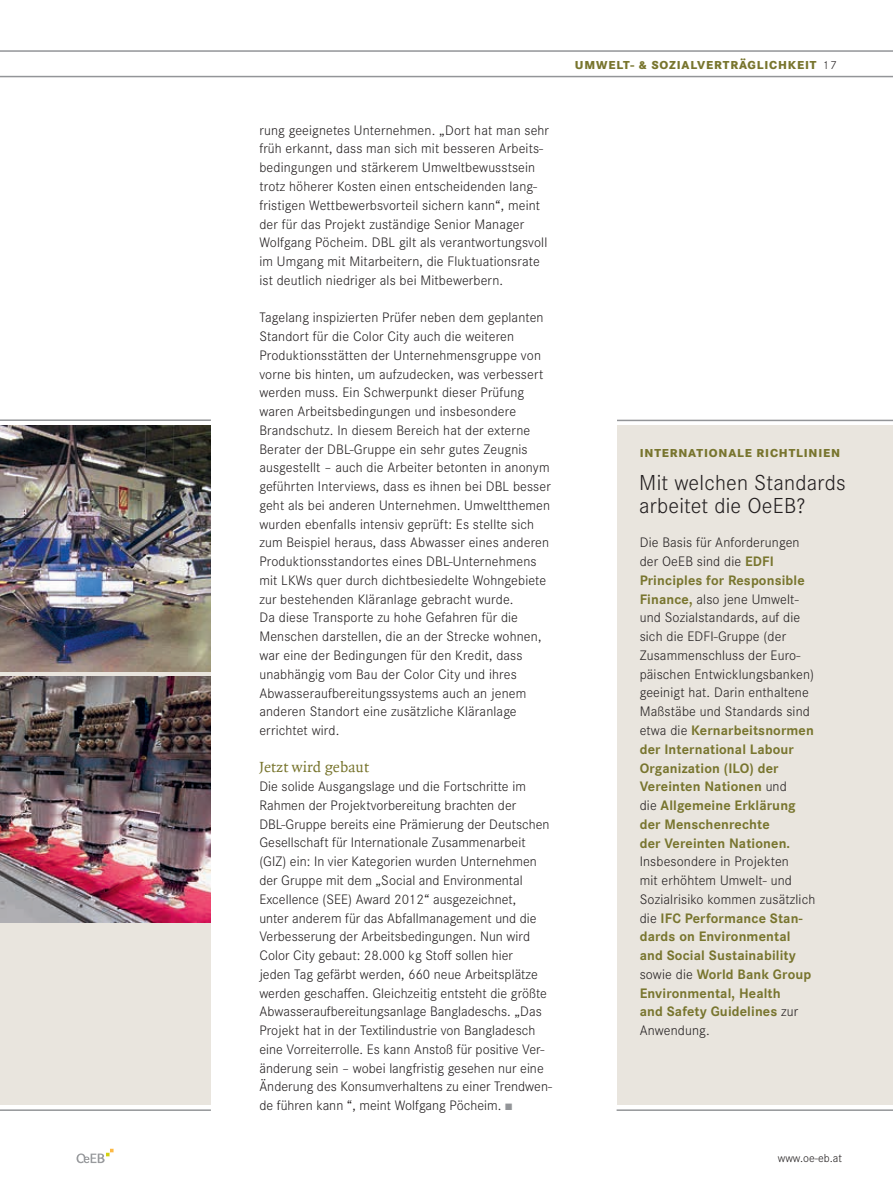
<style>
.page{position:relative;width:893px;height:1191px;background:#fff}
.page>*{position:absolute;margin:0;border:0;box-sizing:border-box;transform-origin:0 0}
.t1{font:300 22.5px/22.5px "Corporate S";letter-spacing:.01em;color:#231f20}
.t2{font:15.75px "Quadraat";letter-spacing:.01em;color:#78752e}
.t3{font:300 14.25px/18.8px "Corporate S";letter-spacing:.01em;color:#231f20}
.t4{font:700 14.25px/18.8px "Corporate S";letter-spacing:.01em;color:#78752e}
.t5{font:800 12px "Corporate S";letter-spacing:.07em;color:#78752e}
.t6{font:300 12px "Corporate S";color:#231f20}
.s1{font-family:"Quadraat";font-weight:400;color:#939598}
.s2{font-weight:300;color:#231f20}
.s3{font-weight:700;color:#78752e}
</style>
<div class="page">
<svg style="left:77px;top:1148px;width:37px;height:15px"></svg>
<div style="left:0;top:425px;width:211px;height:680px;background:#e9e5de"></div>
<div style="left:617px;top:425px;width:276px;height:680px;background:#e9e5de"></div>
<hr style="left:0;top:50px;width:893px;height:2px;background:#939598">
<hr style="left:0;top:76px;width:893px;height:1px;background:#939598">
<hr style="left:0;top:419px;width:211px;height:2px;background:#939598">
<hr style="left:617px;top:420px;width:276px;height:1px;background:#939598">
<hr style="left:0;top:1109px;width:211px;height:2px;background:#939598">
<hr style="left:617px;top:1109px;width:276px;height:2px;background:#939598">
<img style="left:0;top:676px;width:211px;height:246px">
<img style="left:0;top:425px;width:211px;height:246px">
<p class="t3" style="left:259px;top:120px;width:291px">rung geeignetes Unternehmen. „Dort hat man sehr früh erkannt, dass man sich mit besseren Arbeits&shy;bedingungen und stärkerem Umweltbewusstsein trotz höherer Kosten einen entscheidenden lang&shy;fristigen Wettbewerbsvorteil sichern kann“, meint der für das Projekt zuständige Senior Manager Wolfgang Pöcheim. DBL gilt als verantwortungsvoll im Umgang mit Mitarbeitern, die Fluktuationsrate ist deutlich niedriger als bei Mitbewerbern.</p>
<p class="t3" style="left:259px;top:307px;width:293px">Tagelang inspizierten Prüfer neben dem geplanten Standort für die Color City auch die weiteren Produktionsstätten der Unternehmensgruppe von vorne bis hinten, um aufzudecken, was verbessert werden muss. Ein Schwerpunkt dieser Prüfung waren Arbeitsbedingungen und insbesondere Brandschutz. In diesem Bereich hat der externe Berater der DBL-Gruppe ein sehr gutes Zeugnis ausgestellt – auch die Arbeiter betonten in anonym geführten Interviews, dass es ihnen bei DBL besser geht als bei anderen Unternehmen. Umweltthemen wurden ebenfalls intensiv geprüft: Es stellte sich zum Beispiel heraus, dass Abwasser eines anderen Produktionsstandortes eines DBL-Unternehmens mit LKWs quer durch dichtbesiedelte Wohngebiete zur bestehenden Kläranlage gebracht wurde.<br>Da diese Transporte zu hohe Gefahren für die Menschen darstellen, die an der Strecke wohnen, war eine der Bedingungen für den Kredit, dass unabhängig vom Bau der Color City und ihres Abwasseraufbereitungssystems auch an jenem anderen Standort eine zusätzliche Kläranlage errichtet wird.</p>
<p class="t2" style="left:259px;top:759px;width:111px">Jetzt wird gebaut</p>
<p class="t3" style="left:259px;top:776px;width:294px">Die solide Ausgangslage und die Fortschritte im Rahmen der Projektvorbereitung brachten der DBL-Gruppe bereits eine Prämierung der Deutschen Gesellschaft für Internationale Zusammenarbeit (GIZ) ein: In vier Kategorien wurden Unternehmen der Gruppe mit dem „Social and Environmental Excellence (SEE) Award 2012“ ausgezeichnet,<br>unter anderem für das Abfallmanagement und die Verbesserung der Arbeitsbedingungen. Nun wird Color City gebaut: 28.000 kg Stoff sollen hier<br>jeden Tag gefärbt werden, 660 neue Arbeitsplätze werden geschaffen. Gleichzeitig entsteht die größte Abwasseraufbereitungsanlage Bangladeschs. „Das Projekt hat in der Textilindustrie von Bangladesch eine Vorreiterrolle. Es kann Anstoß für positive Ver&shy;änderung sein – wobei langfristig gesehen nur eine Änderung des Konsumverhaltens zu einer Trendwen&shy;de führen kann “, meint Wolfgang Pöcheim. <span class="s1">π</span></p>
<p class="t5" style="left:575px;top:55px;width:263px">UMWELT- &amp; SOZIALVERTRÄGLICHKEIT <span class="s2">17</span></p>
<p class="t5" style="left:640px;top:443px;width:202px">INTERNATIONALE RICHTLINIEN</p>
<h1 class="t1" style="left:639px;top:470px;width:208px">Mit welchen Standards arbeitet die OeEB?</h1>
<p class="t3" style="left:640px;top:532px;width:176px">Die Basis für Anforderungen der OeEB sind die <span class="s3">EDFI<br>Principles for Responsible<br>Finance,</span> also jene Umwelt&shy;und Sozialstandards, auf die sich die EDFI-Gruppe (der<br>Zusammenschluss der Euro&shy;päischen Entwicklungsbanken) geeinigt hat. Darin enthaltene<br>Maßstäbe und Standards sind etwa die <span class="s3">Kernarbeitsnormen der International Labour<br>Organization (ILO) der<br>Vereinten Nationen</span> und<br>die <span class="s3">Allgemeine Erklärung der Menschenrechte<br>der Vereinten Nationen.</span></p>
<p class="t4" style="left:640px;top:851px;width:177px"><span class="s2">Insbesondere in Projekten<br>mit erhöhtem Umwelt- und<br>Sozialrisiko kommen zusätzlich die</span> IFC Performance Stan&shy;dards on Environmental and Social Sustainability <span class="s2">sowie die</span> World Bank Group<br>Environmental, Health<br>and Safety Guidelines <span class="s2">zur<br>Anwendung.</span></p>
<p class="t6" style="left:778px;top:1149px;width:66px">www.oe-eb.at</p>
</div>
